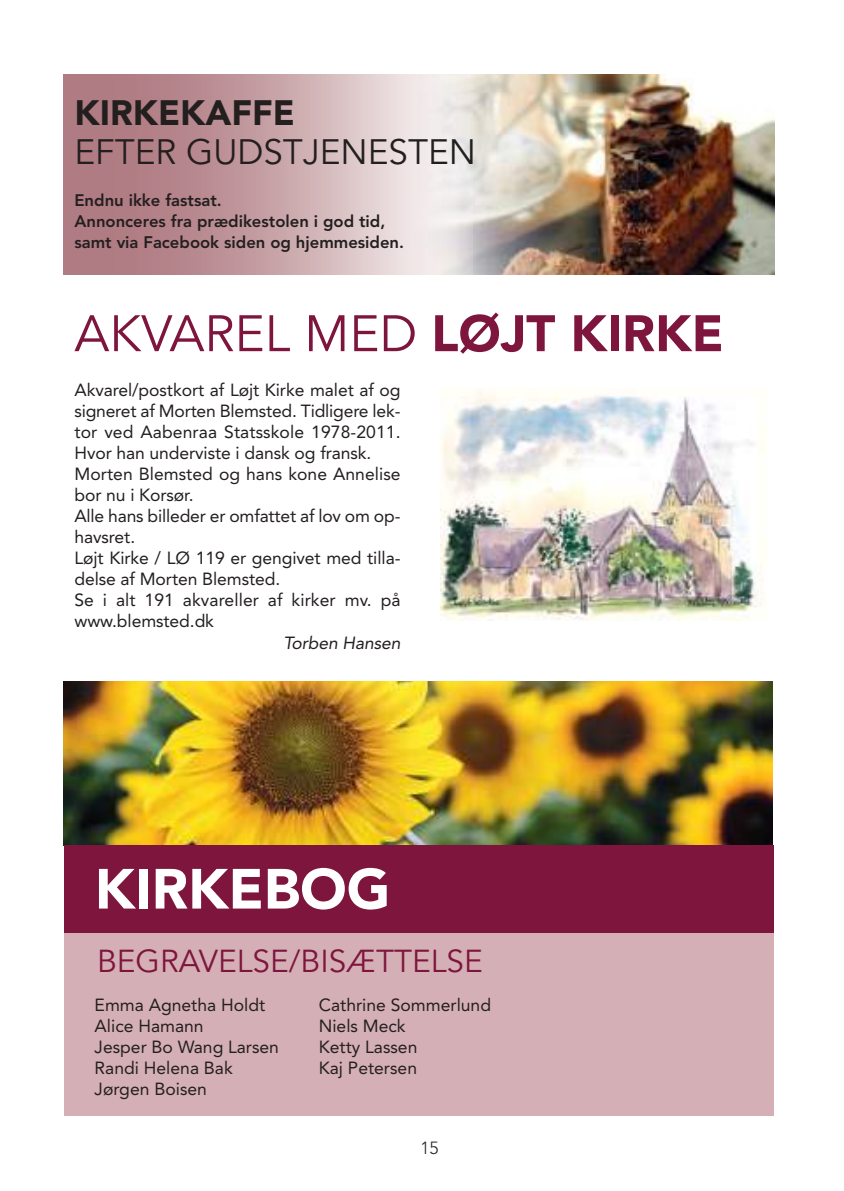
<style>
.page{position:relative;width:844px;height:1191px;background:#fff}
.page>*{position:absolute;margin:0;border:0;box-sizing:border-box;transform-origin:0 0}
.t1{font:900 56px "Avenir";color:#fff}
.t2{font:50.75px "Avenir";color:#7e153d}
.t3{font:35px "Avenir";color:#241f1f}
.t4{font:900 35px "Avenir";color:#241f1f}
.t5{font:31.5px "Avenir";color:#7e153d}
.t6{font:17.5px/21px "Avenir";letter-spacing:-.005em;color:#241f1f}
.t7{font:italic 17.5px "Avenir";letter-spacing:-.005em;color:#241f1f}
.t8{font:300 17.5px "Avenir";color:#241f1f}
.t9{font:800 16.62px/21px "Avenir";color:#241f1f}
.s1{font-weight:900}
</style>
<div class="page">
<div style="left:64px;top:931px;width:709px;height:184px;background:#d4afb5"></div>
<img style="left:64px;top:681px;width:708px;height:164px">
<img style="left:472px;top:74px;width:302px;height:201px">
<div style="left:64px;top:845px;width:709px;height:88px;background:#7e153d"></div>
<svg style="left:64px;top:74px;width:408px;height:201px;background:#caa9ad"></svg>
<img style="left:440px;top:389px;width:326px;height:231px">
<h3 class="t4" style="left:74px;top:83px;width:222px">KIRKEKAFFE</h3>
<h3 class="t3" style="left:74px;top:131px;width:403px">EFTER GUDSTJENESTEN</h3>
<p class="t9" style="left:74px;top:189px;width:331px">Endnu ikke fastsat.<br>Annonceres fra prædikestolen i god tid, samt via Facebook siden og hjemmesiden.</p>
<h2 class="t2" style="left:74px;top:303px;width:650px">AKVAREL MED <span class="s1">LØJT KIRKE</span></h2>
<p class="t6" style="left:74px;top:379px;width:327px">Akvarel/postkort af Løjt Kirke malet af og signeret af Morten Blemsted. Tidligere lek&shy;tor ved Aabenraa Statsskole 1978-2011.<br>Hvor han underviste i dansk og fransk.<br>Morten Blemsted og hans kone Annelise bor nu i Korsør.<br>Alle hans billeder er omfattet af lov om op&shy;havsret.<br>Løjt Kirke / LØ 119 er gengivet med tilla&shy;delse af Morten Blemsted.<br>Se i alt 191 akvareller af kirker mv. på www.blemsted.dk</p>
<p class="t7" style="left:283px;top:635px;width:118px">Torben Hansen</p>
<h1 class="t1" style="left:95px;top:841px;width:297px">KIRKEBOG</h1>
<h3 class="t5" style="left:97px;top:942px;width:387px">BEGRAVELSE/BISÆTTELSE</h3>
<p class="t6" style="left:95px;top:994px;width:186px">Emma Agnetha Holdt<br>Alice Hamann<br>Jesper Bo Wang Larsen<br>Randi Helena Bak<br>Jørgen Boisen</p>
<p class="t6" style="left:319px;top:994px;width:174px">Cathrine Sommerlund<br>Niels Meck<br>Ketty Lassen<br>Kaj Petersen</p>
<p class="t8" style="left:420px;top:1137px;width:20px">15</p>
</div>
